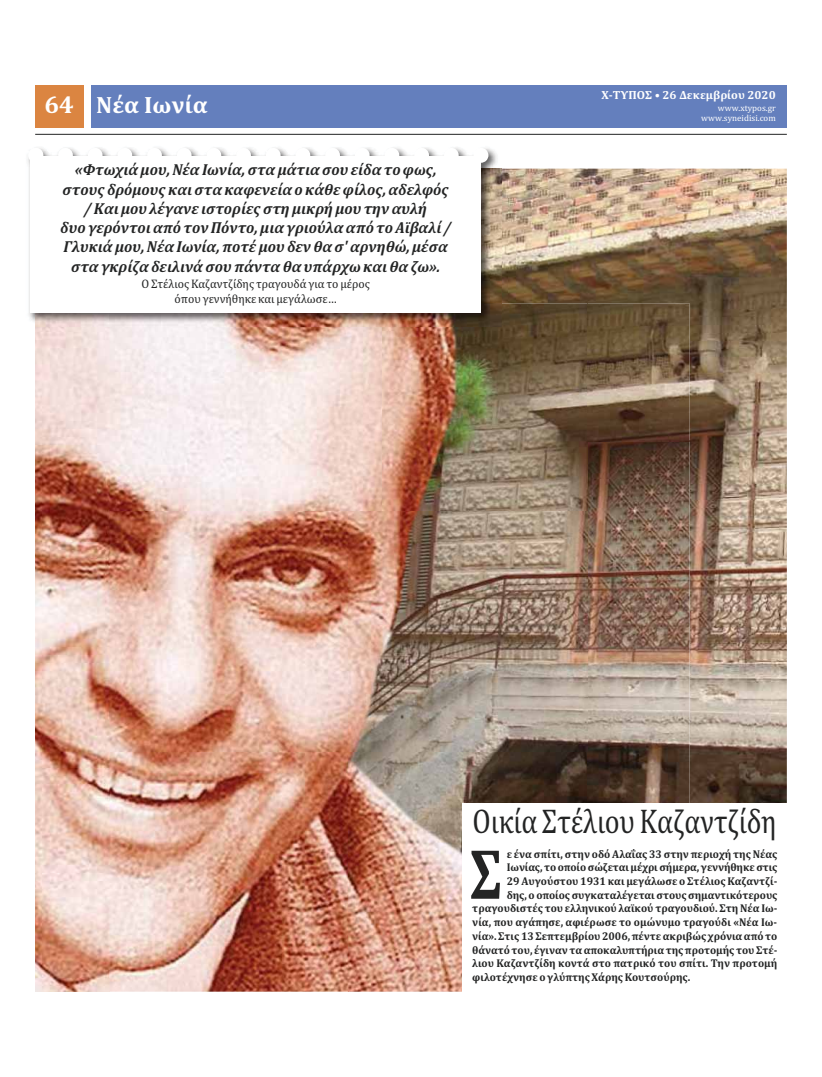
<style>
.page{position:relative;width:822px;height:1077px;background:#fff}
.page>*{position:absolute;margin:0;border:0;box-sizing:border-box;transform-origin:0 0}
.t1{font:700 71.9px "Cambria";color:#232424;scale:.76 1}
.t2{font:34.8px "Cambria";color:#232424;scale:.81 1}
.t3{font:700 23.8px "Cambria";color:#fff}
.t4{font:italic 700 16.1px/19.3px "Cambria";color:#232424;text-align:center;scale:.95 1}
.t5{font:12.5px/15px "Cambria";color:#232424;text-align:center;scale:.95 1}
.t6{font:700 11.9px "Cambria";color:#fff}
.t7{font:700 11.4px "Cambria";color:#232424;scale:.95 1}
.t8{font:8.9px/10.7px "Cambria";color:#fff;text-align:right}
.s1{font-size:24.8px}
</style>
<div class="page">
<div style="left:91px;top:85px;width:696px;height:43px;background:#647fbd"></div>
<div style="left:35px;top:85px;width:48px;height:43px;background:#db8541"></div>
<hr style="left:35px;top:134px;width:752px;height:1px;background:#232424">
<img style="left:501px;top:169px;width:286px;height:634px">
<img style="left:35px;top:326px;width:75px;height:666px">
<img style="left:110px;top:510px;width:477px;height:482px">
<img style="left:587px;top:303px;width:103px;height:500px">
<img style="left:110px;top:326px;width:272px;height:184px">
<img style="left:382px;top:303px;width:206px;height:207px">
<img style="left:27px;top:147px;width:474px;height:175px">
<img style="left:110px;top:169px;width:391px;height:157px">
<div style="left:30px;top:157px;width:451px;height:156px;background:#fff"></div>
<svg style="left:28px;top:148px;width:438px;height:15px"></svg>
<svg style="left:474px;top:148px;width:14px;height:15px"></svg>
<div style="left:462px;top:839px;width:325px;height:156px;background:#fff"></div>
<div style="left:462px;top:803px;width:325px;height:38px;background:#fff"></div>
<h3 class="t3" style="left:45px;top:96px;width:164px"><span class="s1">64</span> Νέα Ιωνία</h3>
<p class="t6" style="left:602px;top:90px;width:176px">Χ‑ΤΥΠΟΣ • 26 Δεκεμβρίου 2020</p>
<p class="t8" style="left:701px;top:103px;width:76px">www.xtypos.gr www.syneidisi.com</p>
<p class="t4" style="left:60px;top:160px;width:413px">«Φτωχιά μου, Νέα Ιωνία, στα μάτια σου είδα το φως, στους δρόμους και στα καφενεία ο κάθε φίλος, αδελφός / Και μου λέγανε ιστορίες στη μικρή μου την αυλή<br>δυο γερόντοι από τον Πόντο, μια γριούλα από το Αϊβαλί / Γλυκιά μου, Νέα Ιωνία, ποτέ μου δεν θα σ' αρνηθώ, μέσα στα γκρίζα δειλινά σου πάντα θα υπάρχω και θα ζω».</p>
<p class="t5" style="left:142px;top:278px;width:242px">O Στέλιος Καζαντζίδης τραγουδά για το μέρος όπου γεννήθηκε και μεγάλωσε…</p>
<h2 class="t2" style="left:472px;top:809px;width:377px">Οικία Στέλιου Καζαντζίδη</h2>
<p class="t7" style="left:507px;top:850px;width:286px">ε ένα σπίτι, στην οδό Αλαΐας 33 στην περιοχή της Νέας</p>
<p class="t7" style="left:507px;top:863px;width:286px">Ιωνίας, το οποίο σώζεται μέχρι σήμερα, γεννήθηκε στις</p>
<p class="t7" style="left:507px;top:877px;width:286px">29 Αυγούστου 1931 και μεγάλωσε ο Στέλιος Καζαντζί‑</p>
<p class="t7" style="left:507px;top:891px;width:286px">δης, ο οποίος συγκαταλέγεται στους σημαντικότερους</p>
<p class="t7" style="left:472px;top:905px;width:323px">τραγουδιστές του ελληνικού λαϊκού τραγουδιού. Στη Νέα Ιω‑</p>
<p class="t7" style="left:472px;top:918px;width:323px">νία, που αγάπησε, αφιέρωσε το ομώνυμο τραγούδι «Νέα Ιω‑</p>
<p class="t7" style="left:472px;top:932px;width:323px">νία». Στις 13 Σεπτεμβρίου 2006, πέντε ακριβώς χρόνια από το</p>
<p class="t7" style="left:472px;top:946px;width:323px">θάνατό του, έγιναν τα αποκαλυπτήρια της προτομής του Στέ‑</p>
<p class="t7" style="left:472px;top:959px;width:323px">λιου Καζαντζίδη κοντά στο πατρικό του σπίτι. Την προτομή</p>
<p class="t7" style="left:472px;top:973px;width:231px">φιλοτέχνησε ο γλύπτης Χάρης Κουτσούρης.</p>
<h1 class="t1" style="left:470px;top:849px;width:44px">Σ</h1>
</div>
